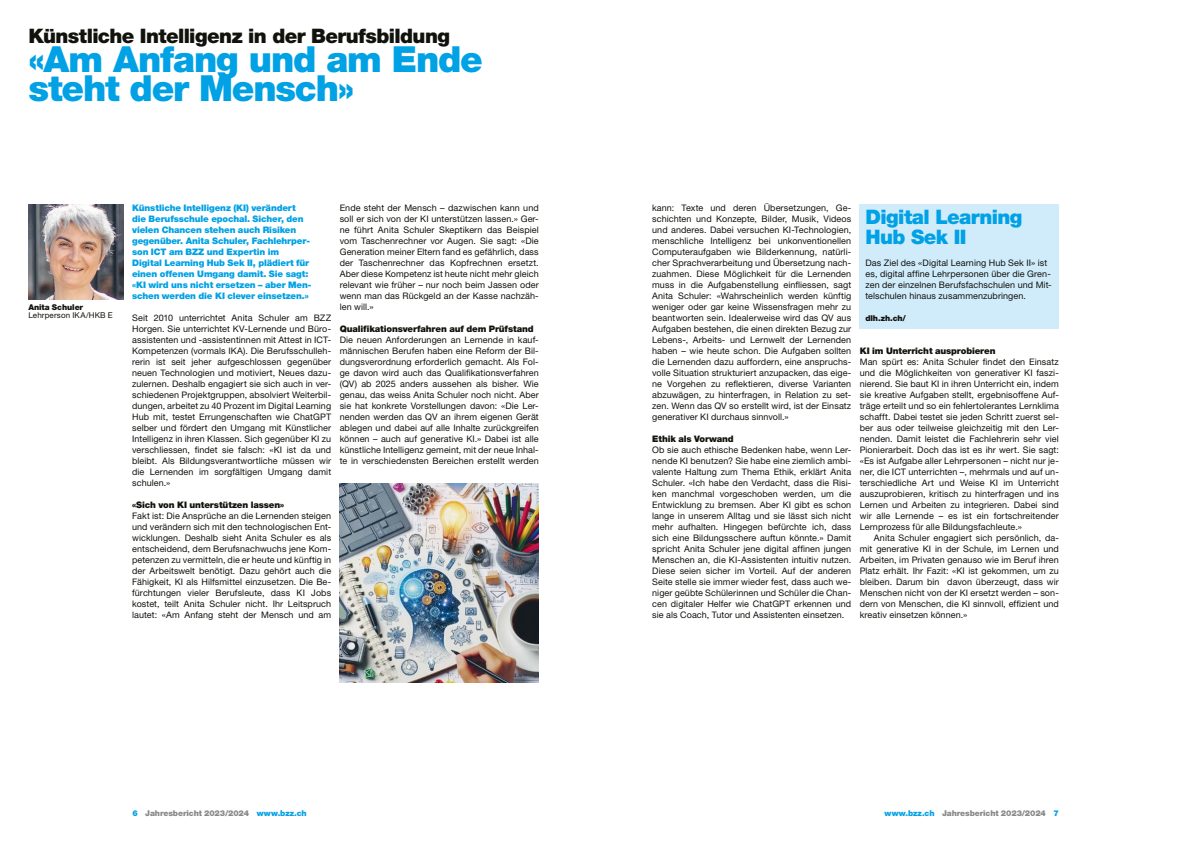
<style>
.page{position:relative;width:1191px;height:842px;background:#fff}
.page>*{position:absolute;margin:0;border:0;box-sizing:border-box;transform-origin:0 0}
.t1{font:900 36px/29px "Helvetica Neue LT Std";letter-spacing:-.03em;color:#00a1e5}
.t2{font:900 20px "Helvetica Neue LT Std";letter-spacing:-.03em;color:#12120d}
.t3{font:900 20px/20px "Helvetica Neue LT Std";letter-spacing:-.025em;color:#00a1e5}
.t4{font:9px/11px "Helvetica Neue LT Std";letter-spacing:.01em;color:#12120d;text-align:justify}
.t5{font:900 9px/11px "Helvetica Neue LT Std";letter-spacing:-.015em;color:#00a1e5}
.t6{font:900 9px "Helvetica Neue LT Std";letter-spacing:-.015em;color:#12120d}
.t7{font:900 8px "Helvetica Neue LT Std";letter-spacing:-.01em;color:#888a89}
.t8{font:900 8px "Helvetica Neue LT Std";letter-spacing:-.01em;color:#12120d}
.t9{font:8px "Helvetica Neue LT Std";letter-spacing:.015em;color:#12120d}
.s1{color:#00a1e5}
</style>
<div class="page">
<div style="left:859px;top:204px;width:199px;height:124px;background:#d0ecfb"></div>
<img style="left:28px;top:205px;width:96px;height:94px">
<img style="left:340px;top:484px;width:199px;height:199px">
<h2 class="t2" style="left:28px;top:24px;width:423px">Künstliche Intelligenz in der Berufsbildung</h2>
<h1 class="t1" style="left:28px;top:44px;width:456px">«Am Anfang und am Ende steht der Mensch»</h1>
<p class="t8" style="left:28px;top:302px;width:56px">Anita Schuler</p>
<p class="t9" style="left:28px;top:310px;width:86px">Lehrperson IKA/HKB E</p>
<p class="t5" style="left:132px;top:202px;width:181px">Künstliche Intelligenz (KI) verändert die Berufsschule epochal. Sicher, den vielen Chancen stehen auch Risiken gegenüber. Anita Schuler, Fachlehrper&shy;son ICT am BZZ und Expertin im<br>Digital Learning Hub Sek II, plädiert für einen offenen Umgang damit. Sie sagt: «KI wird uns nicht ersetzen – aber Men&shy;schen werden die KI clever einsetzen.»</p>
<p class="t4" style="left:132px;top:312px;width:201px">Seit 2010 unterrichtet Anita Schuler am BZZ Horgen. Sie unterrichtet KV-Lernende und Büro&shy;assistenten und -assistentinnen mit Attest in ICT-Kompetenzen (vormals IKA). Die Berufsschulleh&shy;rerin ist seit jeher aufgeschlossen gegenüber neuen Technologien und motiviert, Neues dazu&shy;zulernen. Deshalb engagiert sie sich auch in ver&shy;schiedenen Projektgruppen, absolviert Weiterbil&shy;dungen, arbeitet zu 40 Prozent im Digital Learning Hub mit, testet Errungenschaften wie ChatGPT selber und fördert den Umgang mit Künstlicher Intelligenz in ihren Klassen. Sich gegenüber KI zu verschliessen, findet sie falsch: «KI ist da und bleibt. Als Bildungsverantwortliche müssen wir die Lernenden im sorgfältigen Umgang damit schulen.»</p>
<p class="t6" style="left:132px;top:499px;width:153px">«Sich von KI unterstützen lassen»</p>
<p class="t4" style="left:132px;top:510px;width:201px">Fakt ist: Die Ansprüche an die Lernenden steigen und verändern sich mit den technologischen Ent&shy;wicklungen. Deshalb sieht Anita Schuler es als entscheidend, dem Berufsnachwuchs jene Kom&shy;petenzen zu vermitteln, die er heute und künftig in der Arbeitswelt benötigt. Dazu gehört auch die Fähigkeit, KI als Hilfsmittel einzusetzen. Die Be&shy;fürchtungen vieler Berufsleute, dass KI Jobs kostet, teilt Anita Schuler nicht. Ihr Leitspruch lautet: «Am Anfang steht der Mensch und am</p>
<p class="t4" style="left:340px;top:202px;width:201px">Ende steht der Mensch – dazwischen kann und soll er sich von der KI unterstützen lassen.» Ger&shy;ne führt Anita Schuler Skeptikern das Beispiel vom Taschenrechner vor Augen. Sie sagt: «Die Generation meiner Eltern fand es gefährlich, dass der Taschenrechner das Kopfrechnen ersetzt.<br>Aber diese Kompetenz ist heute nicht mehr gleich relevant wie früher – nur noch beim Jassen oder wenn man das Rückgeld an der Kasse nachzäh&shy;len will.»</p>
<p class="t6" style="left:340px;top:323px;width:195px">Qualifikationsverfahren auf dem Prüfstand</p>
<p class="t4" style="left:340px;top:334px;width:201px">Die neuen Anforderungen an Lernende in kauf&shy;männischen Berufen haben eine Reform der Bil&shy;dungsverordnung erforderlich gemacht. Als Fol&shy;ge davon wird auch das Qualifikationsverfahren (QV) ab 2025 anders aussehen als bisher. Wie genau, das weiss Anita Schuler noch nicht. Aber sie hat konkrete Vorstellungen davon: «Die Ler&shy;nenden werden das QV an ihrem eigenen Gerät ablegen und dabei auf alle Inhalte zurückgreifen können – auch auf generative KI.» Dabei ist alle künstliche Intelligenz gemeint, mit der neue Inhal&shy;te in verschiedensten Bereichen erstellt werden</p>
<p class="t4" style="left:652px;top:202px;width:201px">kann: Texte und deren Übersetzungen, Ge&shy;schichten und Konzepte, Bilder, Musik, Videos und anderes. Dabei versuchen KI-Technologien, menschliche Intelligenz bei unkonventionellen Computeraufgaben wie Bilderkennung, natürli&shy;cher Sprachverarbeitung und Übersetzung nach&shy;zuahmen. Diese Möglichkeit für die Lernenden muss in die Aufgabenstellung einfliessen, sagt Anita Schuler: «Wahrscheinlich werden künftig weniger oder gar keine Wissensfragen mehr zu beantworten sein. Idealerweise wird das QV aus Aufgaben bestehen, die einen direkten Bezug zur Lebens-, Arbeits- und Lernwelt der Lernenden haben – wie heute schon. Die Aufgaben sollten die Lernenden dazu auffordern, eine anspruchs&shy;volle Situation strukturiert anzupacken, das eige&shy;ne Vorgehen zu reflektieren, diverse Varianten abzuwägen, zu hinterfragen, in Relation zu set&shy;zen. Wenn das QV so erstellt wird, ist der Einsatz generativer KI durchaus sinnvoll.»</p>
<p class="t6" style="left:652px;top:433px;width:83px">Ethik als Vorwand</p>
<p class="t4" style="left:652px;top:444px;width:201px">Ob sie auch ethische Bedenken habe, wenn Ler&shy;nende KI benutzen? Sie habe eine ziemlich ambi&shy;valente Haltung zum Thema Ethik, erklärt Anita Schuler. «Ich habe den Verdacht, dass die Risi&shy;ken manchmal vorgeschoben werden, um die Entwicklung zu bremsen. Aber KI gibt es schon lange in unserem Alltag und sie lässt sich nicht mehr aufhalten. Hingegen befürchte ich, dass sich eine Bildungsschere auftun könnte.» Damit spricht Anita Schuler jene digital affinen jungen Menschen an, die KI-Assistenten intuitiv nutzen.<br>Diese seien sicher im Vorteil. Auf der anderen Seite stelle sie immer wieder fest, dass auch we&shy;niger geübte Schülerinnen und Schüler die Chan&shy;cen digitaler Helfer wie ChatGPT erkennen und sie als Coach, Tutor und Assistenten einsetzen.</p>
<h2 class="t3" style="left:865px;top:207px;width:158px">Digital Learning<br>Hub Sek II</h2>
<p class="t4" style="left:865px;top:257px;width:188px;text-align:left">Das Ziel des «Digital Learning Hub Sek II» ist es, digital affine Lehrpersonen über die Gren&shy;zen der einzelnen Berufsfachschulen und Mit&shy;telschulen hinaus zusammenzubringen.</p>
<p class="t8" style="left:865px;top:313px;width:42px">dlh.zh.ch/</p>
<p class="t6" style="left:859px;top:346px;width:137px">KI im Unterricht ausprobieren</p>
<p class="t4" style="left:859px;top:356px;width:201px">Man spürt es: Anita Schuler findet den Einsatz und die Möglichkeiten von generativer KI faszi&shy;nierend. Sie baut KI in ihren Unterricht ein, indem sie kreative Aufgaben stellt, ergebnisoffene Auf&shy;träge erteilt und so ein fehlertolerantes Lernklima schafft. Dabei testet sie jeden Schritt zuerst sel&shy;ber aus oder teilweise gleichzeitig mit den Ler&shy;nenden. Damit leistet die Fachlehrerin sehr viel Pionierarbeit. Doch das ist es ihr wert. Sie sagt: «Es ist Aufgabe aller Lehrpersonen – nicht nur je&shy;ner, die ICT unterrichten –, mehrmals und auf un&shy;terschiedliche Art und Weise KI im Unterricht auszuprobieren, kritisch zu hinterfragen und ins Lernen und Arbeiten zu integrieren. Dabei sind wir alle Lernende – es ist ein fortschreitender Lernprozess für alle Bildungsfachleute.»</p>
<p class="t4" style="left:859px;top:532px;width:201px;text-indent:14px">Anita Schuler engagiert sich persönlich, da&shy;mit generative KI in der Schule, im Lernen und Arbeiten, im Privaten genauso wie im Beruf ihren Platz erhält. Ihr Fazit: «KI ist gekommen, um zu bleiben. Darum bin davon überzeugt, dass wir Menschen nicht von der KI ersetzt werden – son&shy;dern von Menschen, die KI sinnvoll, effizient und kreativ einsetzen können.»</p>
<p class="t7" style="left:132px;top:808px;width:176px"><span class="s1">6</span> Jahresbericht 2023/2024 <span class="s1">www.bzz.ch</span></p>
<p class="t7" style="left:884px;top:808px;width:176px"><span class="s1">www.bzz.ch</span> Jahresbericht 2023/2024 <span class="s1">7</span></p>
</div>
